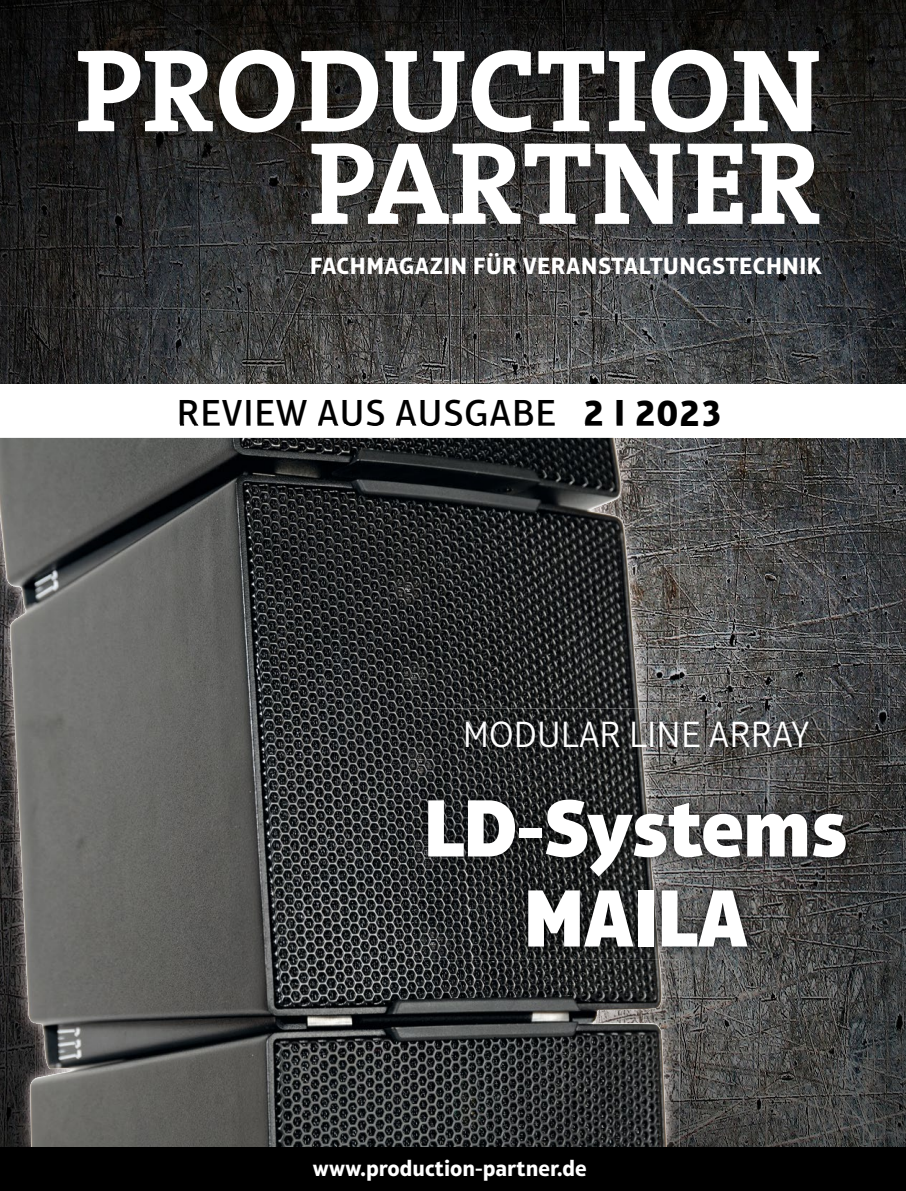
<style>
.page{position:relative;width:906px;height:1191px;background:#fff}
.page>*{position:absolute;margin:0;border:0;box-sizing:border-box;transform-origin:0 0}
.t1{font:900 82.5px/90px "Aptifer Sans LT Pro";letter-spacing:-.01em;color:#fff;text-align:center}
.t2{font:500 38.25px "Aptifer Sans LT Pro";letter-spacing:.025em;color:#000}
.t3{font:300 37.2px "Aptifer Sans LT Pro";letter-spacing:.005em;color:#fff}
.t4{font:700 24px "Aptifer Sans LT Pro";letter-spacing:.025em;color:#fff}
.t5{font:700 22.5px "Aptifer Sans LT Pro";color:#fff}
.s1{font-weight:700}
</style>
<div class="page">
<img style="left:0;top:0;width:906px;height:1147px">
<svg style="left:78px;top:51px;width:135px;height:80px"></svg>
<svg style="left:219px;top:50px;width:76px;height:83px"></svg>
<svg style="left:301px;top:51px;width:77px;height:81px"></svg>
<svg style="left:385px;top:51px;width:79px;height:81px"></svg>
<svg style="left:471px;top:50px;width:60px;height:82px"></svg>
<svg style="left:538px;top:51px;width:107px;height:80px"></svg>
<svg style="left:651px;top:50px;width:76px;height:83px"></svg>
<svg style="left:734px;top:51px;width:85px;height:80px"></svg>
<svg style="left:311px;top:143px;width:369px;height:81px"></svg>
<svg style="left:687px;top:144px;width:55px;height:80px"></svg>
<svg style="left:751px;top:143px;width:68px;height:81px"></svg>
<div style="left:0;top:385px;width:906px;height:53px;background:#fff"></div>
<img style="left:608px;top:438px;width:31px;height:270px">
<img style="left:0;top:667px;width:36px;height:480px">
<img style="left:590px;top:502px;width:18px;height:12px">
<img style="left:644px;top:959px;width:35px;height:188px">
<img style="left:35px;top:1023px;width:37px;height:124px">
<img style="left:592px;top:1009px;width:52px;height:15px">
<img style="left:0;top:426px;width:669px;height:12px">
<img style="left:180px;top:424px;width:375px;height:2px">
<img style="left:585px;top:424px;width:89px;height:2px">
<img style="left:0;top:438px;width:26px;height:312px">
<img style="left:655px;top:708px;width:203px;height:251px">
<img style="left:415px;top:708px;width:240px;height:201px">
<img style="left:415px;top:909px;width:244px;height:50px">
<div style="left:0;top:1147px;width:906px;height:44px;background:#000"></div>
<p class="t4" style="left:310px;top:251px;width:513px">FACHMAGAZIN FÜR VERANSTALTUNGSTECHNIK</p>
<h2 class="t2" style="left:177px;top:390px;width:547px">REVIEW AUS AUSGABE <span class="s1">2 I 2023</span></h2>
<h3 class="t3" style="left:463px;top:714px;width:348px">MODULAR LINE ARRAY</h3>
<h1 class="t1" style="left:423px;top:782px;width:426px">LD-Systems<br>MAILA</h1>
<p class="t5" style="left:313px;top:1154px;width:275px">www.production-partner.de</p>
</div>
